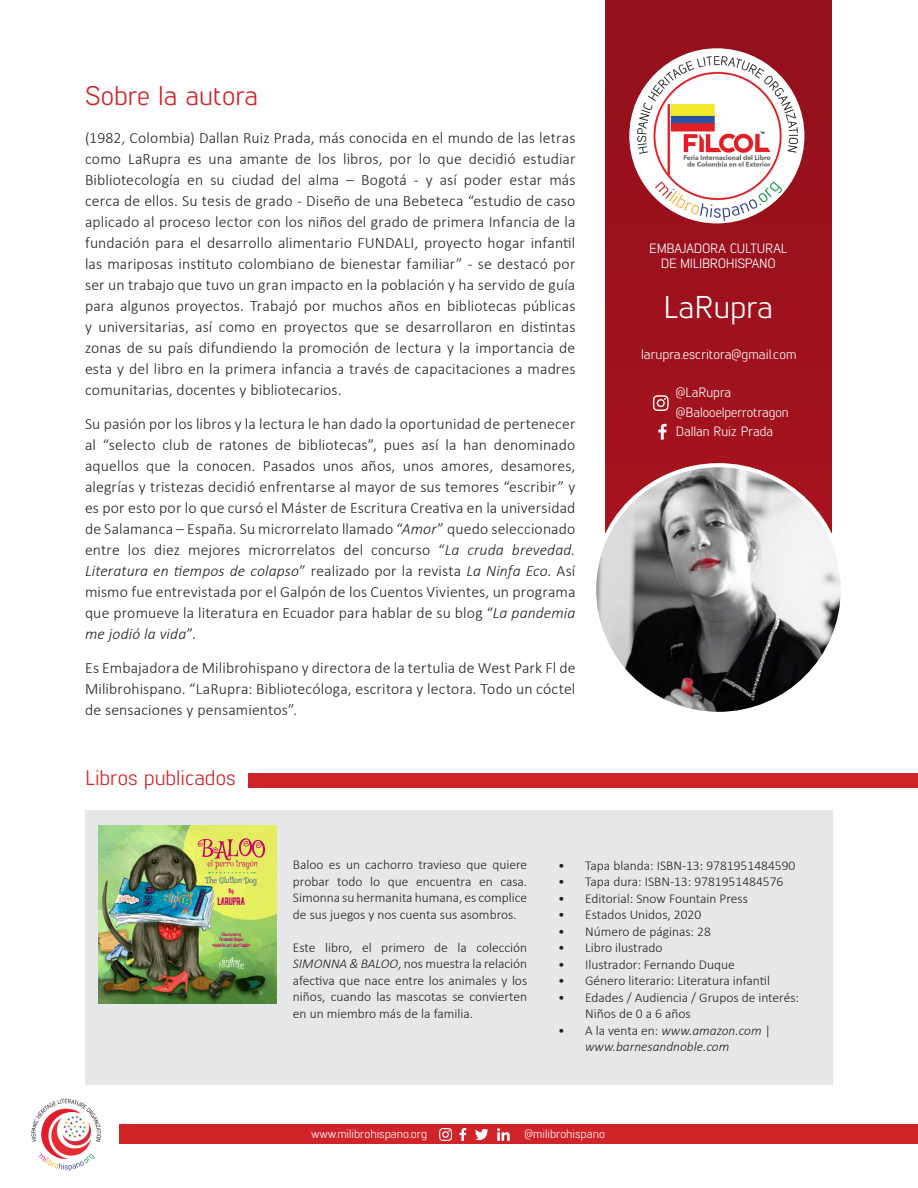
<style>
.page{position:relative;width:918px;height:1188px;background:#fff}
.page>*{position:absolute;margin:0;border:0;box-sizing:border-box;transform-origin:0 0}
.t1{font:31.5px "Lintel";color:#fff}
.t2{font:27px "Lintel";color:#d1232a}
.t3{font:21px "Lintel";color:#d1232a}
.t4{font:300 15.75px/21px "Calibri";letter-spacing:.01em;color:#231f20;text-align:justify}
.t5{font:300 13.5px/16.5px "Calibri";color:#231f20;text-align:justify}
.t6{font:13.5px "Lintel";color:#fff}
.t7{font:italic 300 13.5px/16.5px "Calibri";color:#231f20}
.t8{font:13.5px "Lintel";letter-spacing:-.025em;color:#fff}
.t9{font:12px "Lintel";color:#fff}
.t10{font:9.6px "Mr Bubble Font";letter-spacing:.01em;color:#cb0268}
.t11{font:7.8px "Mystery Quest";color:#3d5699}
.t12{font:5.85px "Mr Bubble Font";color:#cb0268}
.t13{font:4.65px/5.6px "Mr Bubble Font";letter-spacing:.01em;color:#cb0268;text-align:center}
.t14{font:4.05px "Mr Bubble Font";letter-spacing:.01em;color:#cb0268}
.s1{font-style:italic}
.s2{font-style:normal}
</style>
<div class="page">
<div style="left:120px;top:1124px;width:798px;height:20px;background:#d1232a"></div>
<img style="left:30px;top:1098px;width:74px;height:73px;border-radius:37px">
<svg style="left:439px;top:1128px;width:13px;height:13px"></svg>
<svg style="left:475px;top:1129px;width:14px;height:11px"></svg>
<svg style="left:459px;top:1128px;width:7px;height:13px"></svg>
<svg style="left:497px;top:1128px;width:13px;height:13px"></svg>
<div style="left:248px;top:773px;width:670px;height:14px;background:#d1232a"></div>
<div style="left:605px;top:0;width:227px;height:611px;background:#9c111d"></div>
<img style="left:597px;top:465px;width:243px;height:246px">
<img style="left:629px;top:48px;width:175px;height:175px;border-radius:88px">
<svg style="left:653px;top:395px;width:16px;height:16px"></svg>
<svg style="left:658px;top:424px;width:9px;height:16px"></svg>
<div style="left:85px;top:810px;width:748px;height:274px;background:#e6e7e9"></div>
<img style="left:98px;top:825px;width:179px;height:179px">
<img style="left:219px;top:957px;width:24px;height:11px">
<svg style="left:198px;top:838px;width:67px;height:35px;background:#ddba62"></svg>
<p class="t2" style="left:85px;top:77px;width:175px">Sobre la autora</p>
<p class="t4" style="left:85px;top:127px;width:492px">(1982, Colombia) Dallan Ruiz Prada, más conocida en el mundo de las letras como LaRupra es una amante de los libros, por lo que decidió estudiar Bibliotecología en su ciudad del alma – Bogotá - y así poder estar más cerca de ellos. Su tesis de grado - Diseño de una Bebeteca “estudio de caso aplicado al proceso lector con los niños del grado de primera Infancia de la fundación para el desarrollo alimentario FUNDALI, proyecto hogar infantil las mariposas instituto colombiano de bienestar familiar” - se destacó por ser un trabajo que tuvo un gran impacto en la población y ha servido de guía para algunos proyectos. Trabajó por muchos años en bibliotecas públicas y universitarias, así como en proyectos que se desarrollaron en distintas zonas de su país difundiendo la promoción de lectura y la importancia de esta y del libro en la primera infancia a través de capacitaciones a madres comunitarias, docentes y bibliotecarios.</p>
<p class="t4" style="left:85px;top:413px;width:492px">Su pasión por los libros y la lectura le han dado la oportunidad de pertenecer al “selecto club de ratones de bibliotecas”, pues así la han denominado aquellos que la conocen. Pasados unos años, unos amores, desamores, alegrías y tristezas decidió enfrentarse al mayor de sus temores “escribir” y es por esto por lo que cursó el Máster de Escritura Creativa en la universidad de Salamanca – España. Su microrrelato llamado “<span class="s1">Amor</span>” quedo seleccionado entre los diez mejores microrrelatos del concurso “<span class="s1">La cruda brevedad.<br>Literatura en tiempos de colapso</span>” realizado por la revista <span class="s1">La Ninfa Eco</span>. Así mismo fue entrevistada por el Galpón de los Cuentos Vivientes, un programa que promueve la literatura en Ecuador para hablar de su blog “<span class="s1">La pandemia me jodió la vida</span>”.</p>
<p class="t4" style="left:85px;top:657px;width:492px">Es Embajadora de Milibrohispano y directora de la tertulia de West Park Fl de Milibrohispano. “LaRupra: Bibliotecóloga, escritora y lectora. Todo un cóctel de sensaciones y pensamientos”.</p>
<p class="t3" style="left:85px;top:764px;width:152px">Libros publicados</p>
<p class="t8" style="left:649px;top:239px;width:140px">EMBAJADORA CULTURAL</p>
<p class="t8" style="left:661px;top:254px;width:116px">DE MILIBROHISPANO</p>
<p class="t1" style="left:663px;top:285px;width:111px">LaRupra</p>
<p class="t6" style="left:641px;top:345px;width:157px">larupra.escritora@gmail.com</p>
<p class="t6" style="left:676px;top:383px;width:57px">@LaRupra</p>
<p class="t6" style="left:676px;top:403px;width:114px">@Balooelperrotragon</p>
<p class="t6" style="left:676px;top:422px;width:99px">Dallan Ruiz Prada</p>
<p class="t11" style="left:206px;top:875px;width:53px">The Glutton Dog</p>
<p class="t12" style="left:229px;top:887px;width:6px">By</p>
<p class="t10" style="left:218px;top:895px;width:29px">LARUPRA</p>
<p class="t14" style="left:222px;top:931px;width:21px">Illustrated by</p>
<p class="t13" style="left:212px;top:937px;width:40px">Fernando Duque «dukefer.art obstinado»</p>
<p class="t5" style="left:293px;top:856px;width:236px">Baloo es un cachorro travieso que quiere probar todo lo que encuentra en casa.<br>Simonna su hermanita humana, es complice de sus juegos y nos cuenta sus asombros.</p>
<p class="t5" style="left:293px;top:939px;width:236px">Este libro, el primero de la colección <span class="s1">SIMONNA &amp; BALOO</span>, nos muestra la relación afectiva que nace entre los animales y los niños, cuando las mascotas se convierten en un miembro más de la familia.</p>
<p class="t5" style="left:558px;top:857px;width:239px">• Tapa blanda: ISBN-13: 9781951484590</p>
<p class="t5" style="left:558px;top:873px;width:227px">• Tapa dura: ISBN-13: 9781951484576</p>
<p class="t5" style="left:558px;top:890px;width:191px">• Editorial: Snow Fountain Press</p>
<p class="t5" style="left:558px;top:906px;width:145px">• Estados Unidos, 2020</p>
<p class="t5" style="left:558px;top:923px;width:154px">• Número de páginas: 28</p>
<p class="t5" style="left:558px;top:939px;width:106px">• Libro ilustrado</p>
<p class="t5" style="left:558px;top:956px;width:178px">• Ilustrador: Fernando Duque</p>
<p class="t5" style="left:558px;top:972px;width:213px">• Género literario: Literatura infantil</p>
<p class="t5" style="left:585px;top:989px;width:215px;text-indent:-27px">• Edades / Audiencia / Grupos de interés:<br>Niños de 0 a 6 años</p>
<p class="t7" style="left:585px;top:1022px;width:187px;text-indent:-27px"><span class="s2">• A la venta en:</span> www.amazon.com <span class="s2">| </span>www.barnesandnoble.com</p>
<p class="t9" style="left:311px;top:1126px;width:118px">www.milibrohispano.org</p>
<p class="t9" style="left:524px;top:1126px;width:82px">@milibrohispano</p>
</div>
